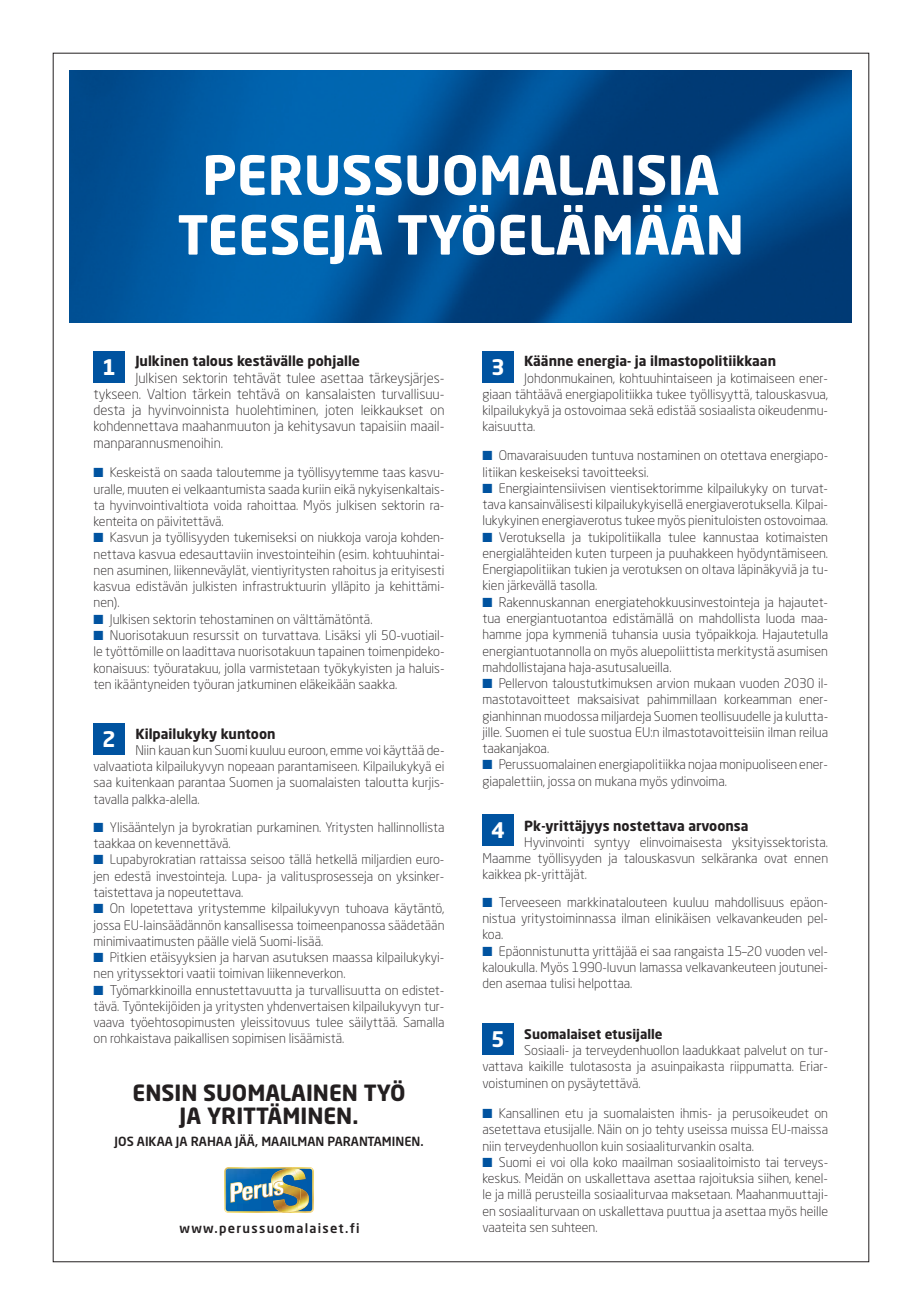
<style>
.page{position:relative;width:922px;height:1312px;background:#fff}
.page>*{position:absolute;margin:0;border:0;box-sizing:border-box;transform-origin:0 0}
.t1{font:700 53.12px/59.8px "Neo Sans Std";color:#fff;text-align:center}
.t2{font:700 22.12px/23.1px "Neo Sans Std";color:#231f20;text-align:center}
.t3{font:700 21.25px "Neo Sans Std";color:#fff}
.t4{font:300 13.75px/16.2px "Neo Sans Std";color:#231f20;text-align:justify}
.t5{font:700 13.75px "Neo Sans Std";color:#231f20}
.t6{font:300 13.12px/16.2px "Neo Sans Std";color:#231f20;text-align:justify}
.t7{font:700 13.12px "Neo Sans Std";color:#231f20}
.t8{font:500 12.88px "Neo Sans Std";letter-spacing:.1em;color:#231f20}
.t9{font:500 12.5px "Neo Sans Std";color:#231f20}
</style>
<div class="page">
<img style="left:70px;top:71px;width:781px;height:251px">
<img style="left:224px;top:1167px;width:90px;height:46px">
<img style="left:226px;top:1171px;width:1px;height:37px">
<div style="left:93px;top:351px;width:32px;height:31px;background:#0053a0"></div>
<div style="left:482px;top:351px;width:31px;height:31px;background:#0053a0"></div>
<div style="left:93px;top:723px;width:32px;height:31px;background:#0053a0"></div>
<div style="left:482px;top:814px;width:31px;height:31px;background:#0053a0"></div>
<div style="left:482px;top:1023px;width:31px;height:31px;background:#0053a0"></div>
<h1 class="t1" style="left:177px;top:147px;width:568px">PERUSSUOMALAISIA<br>TEESEJÄ TYÖELÄMÄÄN</h1>
<p class="t5" style="left:135px;top:353px;width:226px">Julkinen talous kestävälle pohjalle</p>
<p class="t4" style="left:93px;top:370px;width:352px;text-indent:42px">Julkisen sektorin tehtävät tulee asettaa tärkeysjärjes&shy;tykseen. Valtion tärkein tehtävä on kansalaisten turvallisuu&shy;desta ja hyvinvoinnista huolehtiminen, joten leikkaukset on kohdennettava maahanmuuton ja kehitysavun tapaisiin maail&shy;manparannusmenoihin.</p>
<p class="t5" style="left:524px;top:353px;width:253px">Käänne energia- ja ilmastopolitiikkaan</p>
<p class="t6" style="left:482px;top:370px;width:347px;text-indent:42px">Johdonmukainen, kohtuuhintaiseen ja kotimaiseen ener&shy;giaan tähtäävä energiapolitiikka tukee työllisyyttä, talouskasvua, kilpailukykyä ja ostovoimaa sekä edistää sosiaalista oikeudenmu&shy;kaisuutta.</p>
<h3 class="t3" style="left:102px;top:355px;width:15px">1</h3>
<h3 class="t3" style="left:491px;top:355px;width:15px">3</h3>
<p class="t6" style="left:482px;top:448px;width:347px;text-indent:16px">Omavaraisuuden tuntuva nostaminen on otettava energiapo&shy;litiikan keskeiseksi tavoitteeksi.</p>
<p class="t6" style="left:498px;top:481px;width:331px">Energiaintensiivisen vientisektorimme kilpailukyky on turvat-</p>
<p class="t6" style="left:482px;top:497px;width:347px">tava kansainvälisesti kilpailukykyisellä energiaverotuksella. Kilpai-</p>
<p class="t6" style="left:482px;top:513px;width:347px">lukykyinen energiaverotus tukee myös pienituloisten ostovoimaa.</p>
<p class="t6" style="left:498px;top:529px;width:331px">Verotuksella ja tukipolitiikalla tulee kannustaa kotimaisten</p>
<p class="t6" style="left:482px;top:546px;width:347px">energialähteiden kuten turpeen ja puuhakkeen hyödyntämiseen.</p>
<p class="t6" style="left:482px;top:562px;width:347px">Energiapolitiikan tukien ja verotuksen on oltava läpinäkyviä ja tu-</p>
<p class="t6" style="left:482px;top:578px;width:116px">kien järkevällä tasolla.</p>
<p class="t6" style="left:498px;top:594px;width:331px">Rakennuskannan energiatehokkuusinvestointeja ja hajautet-</p>
<p class="t6" style="left:482px;top:611px;width:347px">tua energiantuotantoa edistämällä on mahdollista luoda maa-</p>
<p class="t6" style="left:482px;top:627px;width:347px">hamme jopa kymmeniä tuhansia uusia työpaikkoja. Hajautetulla</p>
<p class="t6" style="left:482px;top:643px;width:347px">energiantuotannolla on myös aluepoliittista merkitystä asumisen</p>
<p class="t6" style="left:482px;top:659px;width:190px">mahdollistajana haja-asutusalueilla.</p>
<p class="t6" style="left:498px;top:676px;width:331px">Pellervon taloustutkimuksen arvion mukaan vuoden 2030 il-</p>
<p class="t6" style="left:482px;top:692px;width:347px">mastotavoitteet maksaisivat pahimmillaan korkeamman ener-</p>
<p class="t6" style="left:482px;top:708px;width:347px">gianhinnan muodossa miljardeja Suomen teollisuudelle ja kulutta-</p>
<p class="t6" style="left:482px;top:724px;width:347px">jille. Suomen ei tule suostua EU:n ilmastotavoitteisiin ilman reilua</p>
<p class="t6" style="left:482px;top:741px;width:68px">taakanjakoa.</p>
<p class="t6" style="left:498px;top:757px;width:331px">Perussuomalainen energiapolitiikka nojaa monipuoliseen ener-</p>
<p class="t6" style="left:482px;top:773px;width:246px">giapalettiin, jossa on mukana myös ydinvoima.</p>
<p class="t6" style="left:93px;top:465px;width:352px;text-indent:16px">Keskeistä on saada taloutemme ja työllisyytemme taas kasvu&shy;uralle, muuten ei velkaantumista saada kuriin eikä nykyisenkaltais&shy;ta hyvinvointivaltiota voida rahoittaa. Myös julkisen sektorin ra&shy;kenteita on päivitettävä.</p>
<p class="t6" style="left:110px;top:530px;width:336px">Kasvun ja työllisyyden tukemiseksi on niukkoja varoja kohden-</p>
<p class="t6" style="left:93px;top:546px;width:352px">nettava kasvua edesauttaviin investointeihin (esim. kohtuuhintai-</p>
<p class="t6" style="left:93px;top:563px;width:352px">nen asuminen, liikenneväylät, vientiyritysten rahoitus ja erityisesti</p>
<p class="t6" style="left:93px;top:579px;width:352px">kasvua edistävän julkisten infrastruktuurin ylläpito ja kehittämi-</p>
<p class="t6" style="left:93px;top:595px;width:28px">nen).</p>
<p class="t6" style="left:110px;top:611px;width:264px">Julkisen sektorin tehostaminen on välttämätöntä.</p>
<p class="t6" style="left:110px;top:628px;width:336px">Nuorisotakuun resurssit on turvattava. Lisäksi yli 50-vuotiail-</p>
<p class="t6" style="left:93px;top:644px;width:352px">le työttömille on laadittava nuorisotakuun tapainen toimenpideko-</p>
<p class="t6" style="left:93px;top:660px;width:352px">konaisuus: työuratakuu, jolla varmistetaan työkykyisten ja haluis-</p>
<p class="t6" style="left:93px;top:676px;width:305px">ten ikääntyneiden työuran jatkuminen eläkeikään saakka.</p>
<p class="t5" style="left:135px;top:725px;width:142px">Kilpailukyky kuntoon</p>
<p class="t6" style="left:93px;top:742px;width:352px;text-indent:42px">Niin kauan kun Suomi kuuluu euroon, emme voi käyttää de&shy;valvaatiota kilpailukyvyn nopeaan parantamiseen. Kilpailukykyä ei saa kuitenkaan parantaa Suomen ja suomalaisten taloutta kurjis&shy;tavalla palkka-alella.</p>
<h3 class="t3" style="left:102px;top:727px;width:15px">2</h3>
<p class="t6" style="left:93px;top:819px;width:352px;text-indent:16px">Ylisääntelyn ja byrokratian purkaminen. Yritysten hallinnollista taakkaa on kevennettävä.</p>
<p class="t6" style="left:93px;top:852px;width:352px;text-indent:16px">Lupabyrokratian rattaissa seisoo tällä hetkellä miljardien euro&shy;jen edestä investointeja. Lupa- ja valitusprosesseja on yksinker&shy;taistettava ja nopeutettava.</p>
<p class="t6" style="left:93px;top:901px;width:352px;text-indent:16px">On lopetettava yritystemme kilpailukyvyn tuhoava käytäntö, jossa EU-lainsäädännön kansallisessa toimeenpanossa säädetään minimivaatimusten päälle vielä Suomi-lisää.</p>
<p class="t6" style="left:93px;top:949px;width:352px;text-indent:16px">Pitkien etäisyyksien ja harvan asutuksen maassa kilpailukykyi&shy;nen yrityssektori vaatii toimivan liikenneverkon.</p>
<p class="t6" style="left:93px;top:982px;width:352px;text-indent:16px">Työmarkkinoilla ennustettavuutta ja turvallisuutta on edistet&shy;tävä. Työntekijöiden ja yritysten yhdenvertaisen kilpailukyvyn tur&shy;vaava työehtosopimusten yleissitovuus tulee säilyttää. Samalla on rohkaistava paikallisen sopimisen lisäämistä.</p>
<h2 class="t2" style="left:132px;top:1081px;width:274px">ENSIN SUOMALAINEN TYÖ<br>JA YRITTÄMINEN.</h2>
<p class="t9" style="left:114px;top:1134px;width:310px">JOS AIKAA JA RAHAA JÄÄ, MAAILMAN PARANTAMINEN.</p>
<p class="t8" style="left:180px;top:1220px;width:181px">www.perussuomalaiset.fi</p>
<p class="t5" style="left:524px;top:817px;width:226px">Pk-yrittäjyys nostettava arvoonsa</p>
<p class="t6" style="left:482px;top:834px;width:347px;text-indent:42px">Hyvinvointi syntyy elinvoimaisesta yksityissektorista.<br>Maamme työllisyyden ja talouskasvun selkäranka ovat ennen kaikkea pk-yrittäjät.</p>
<h3 class="t3" style="left:491px;top:818px;width:15px">4</h3>
<p class="t6" style="left:482px;top:894px;width:347px;text-indent:16px">Terveeseen markkinatalouteen kuuluu mahdollisuus epäon&shy;nistua yritystoiminnassa ilman elinikäisen velkavankeuden pel&shy;koa.</p>
<p class="t6" style="left:482px;top:943px;width:347px;text-indent:16px">Epäonnistunutta yrittäjää ei saa rangaista 15–20 vuoden vel&shy;kaloukulla. Myös 1990-luvun lamassa velkavankeuteen joutunei&shy;den asemaa tulisi helpottaa.</p>
<p class="t7" style="left:524px;top:1026px;width:140px">Suomalaiset etusijalle</p>
<p class="t6" style="left:482px;top:1042px;width:347px;text-indent:42px">Sosiaali- ja terveydenhuollon laadukkaat palvelut on tur&shy;vattava kaikille tulotasosta ja asuinpaikasta riippumatta. Eriar&shy;voistuminen on pysäytettävä.</p>
<h3 class="t3" style="left:491px;top:1027px;width:15px">5</h3>
<p class="t6" style="left:482px;top:1105px;width:347px;text-indent:16px">Kansallinen etu ja suomalaisten ihmis- ja perusoikeudet on asetettava etusijalle. Näin on jo tehty useissa muissa EU-maissa niin terveydenhuollon kuin sosiaaliturvankin osalta.</p>
<p class="t6" style="left:482px;top:1154px;width:347px;text-indent:16px">Suomi ei voi olla koko maailman sosiaalitoimisto tai terveys&shy;keskus. Meidän on uskallettava asettaa rajoituksia siihen, kenel&shy;le ja millä perusteilla sosiaaliturvaa maksetaan. Maahanmuuttaji&shy;en sosiaaliturvaan on uskallettava puuttua ja asettaa myös heille vaateita sen suhteen.</p>
</div>
